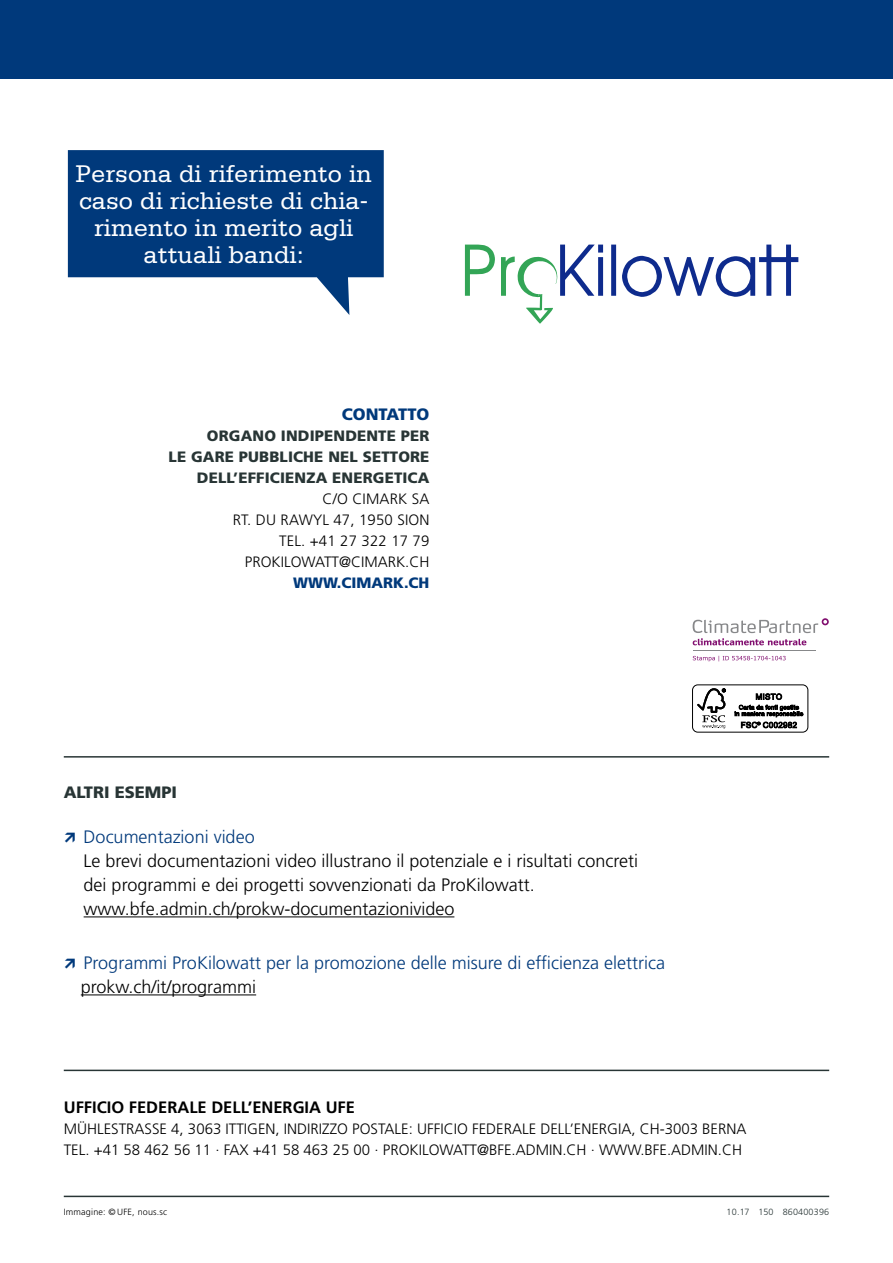
<style>
.page{position:relative;width:893px;height:1263px;background:#fff}
.page>*{position:absolute;margin:0;border:0;box-sizing:border-box;transform-origin:0 0}
.t1{font:25.5px/27px "Serifa Std";color:#fff;text-align:center}
.t2{font:300 18px/24px "Frutiger LT Std";color:#000}
.t3{font:300 18px "Frutiger LT Std";color:#00397b}
.t4{font:700 16.5px "Frutiger LT Std";color:#000}
.t5{font:900 16.5px "Frutiger LT Std";color:#283535}
.t6{font:900 16.5px "Frutiger LT Std";color:#00397b}
.t7{font:300 15px/21px "Frutiger LT Std";color:#000}
.t8{font:900 15px "Frutiger LT Std";letter-spacing:.01em;color:#283535}
.t9{font:900 15px "Frutiger LT Std";color:#00397b}
.t10{font:300 9px "Frutiger LT Std";letter-spacing:.02em;color:#000}
.t11{font:300 9px "Frutiger LT Std";letter-spacing:.02em;color:#283535}
</style>
<div class="page">
<div style="left:0;top:0;width:893px;height:78px;background:#00397b"></div>
<hr style="left:64px;top:1070px;width:765px;height:1px;background:#283535">
<hr style="left:64px;top:1196px;width:765px;height:1px;background:#283535">
<svg style="left:68px;top:150px;width:316px;height:165px;fill:#00397b"></svg>
<hr style="left:64px;top:756px;width:765px;height:2px;background:#283535">
<hr style="left:84px;top:916px;width:370px;height:1px;background:#000">
<hr style="left:81px;top:994px;width:175px;height:1px;background:#000">
<svg style="left:465px;top:245px;width:333px;height:79px"></svg>
<div style="left:692px;top:685px;width:116px;height:47px;border:1px solid #000;border-radius:5px"></div>
<svg style="left:697px;top:688px;width:29px;height:40px"></svg>
<svg style="left:735px;top:693px;width:68px;height:35px"></svg>
<hr style="left:693px;top:650px;width:122px;height:1px;background:#87888a">
<svg style="left:693px;top:618px;width:136px;height:27px"></svg>
<svg style="left:693px;top:656px;width:93px;height:5px"></svg>
<h1 class="t1" style="left:76px;top:161px;width:298px">Persona di riferimento in caso di richieste di chia&shy;rimento in merito agli attuali bandi:</h1>
<p class="t6" style="left:342px;top:404px;width:89px">CONTATTO</p>
<p class="t8" style="left:207px;top:427px;width:161px">ORGANO INDIPENDENTE</p>
<p class="t8" style="left:401px;top:427px;width:30px">PER</p>
<p class="t8" style="left:168px;top:448px;width:261px">LE GARE PUBBLICHE NEL SETTORE</p>
<p class="t8" style="left:197px;top:469px;width:78px">DELL’EFFICIENZ</p>
<p class="t8" style="left:316px;top:469px;width:28px">A ENE</p>
<p class="t8" style="left:363px;top:469px;width:31px">RGETIC</p>
<p class="t8" style="left:418px;top:469px;width:13px">A</p>
<p class="t7" style="left:323px;top:489px;width:108px">c/o CimArk SA</p>
<p class="t7" style="left:233px;top:510px;width:60px">Rt. du Raw</p>
<p class="t7" style="left:245px;top:510px;width:186px;text-align:right">yl 47, 1950 Sion<br>Tel. +41 27 322 17 79 prokilowatt@c imark.c h</p>
<p class="t9" style="left:293px;top:574px;width:138px">WWW.CI MARK.CH</p>
<p class="t5" style="left:64px;top:782px;width:112px">ALTRI ESEMPI</p>
<p class="t3" style="left:84px;top:827px;width:173px">Documentazioni video</p>
<p class="t2" style="left:84px;top:849px;width:556px">Le brevi documentazioni video illustrano il potenziale e i risultati concreti dei programmi e dei progetti sovvenzionati da ProKilowatt. www.bfe.admin.ch/prokw-documentazionivideo</p>
<p class="t3" style="left:84px;top:953px;width:583px">Programmi ProKilowatt per la promozione delle misure di efficienza elettrica</p>
<p class="t2" style="left:81px;top:975px;width:177px">prokw.ch/it/programmi</p>
<p class="t4" style="left:64px;top:1098px;width:283px">UFFICIO FEDERALE DELL’ENERGIA UFE</p>
<p class="t7" style="left:64px;top:1119px;width:80px">M ühlestrasse</p>
<p class="t7" style="left:171px;top:1119px;width:350px">4, 3063 Ittigen, Indirizzo postale: Uffic io federale</p>
<p class="t7" style="left:64px;top:1119px;width:682px;text-indent:477px">dell’energia, CH-3003 Berna<br>Tel. +41 58 462 56 11 · Fax +41 58 463 25 00 · prokilowatt@bfe .admin.c h · www</p>
<p class="t7" style="left:640px;top:1140px;width:103px">.bfe.admin.ch</p>
<p class="t10" style="left:64px;top:1206px;width:105px">Immagine: © UFE, nous.sc</p>
<p class="t11" style="left:727px;top:1206px;width:104px">10.17 150 860400396</p>
</div>
